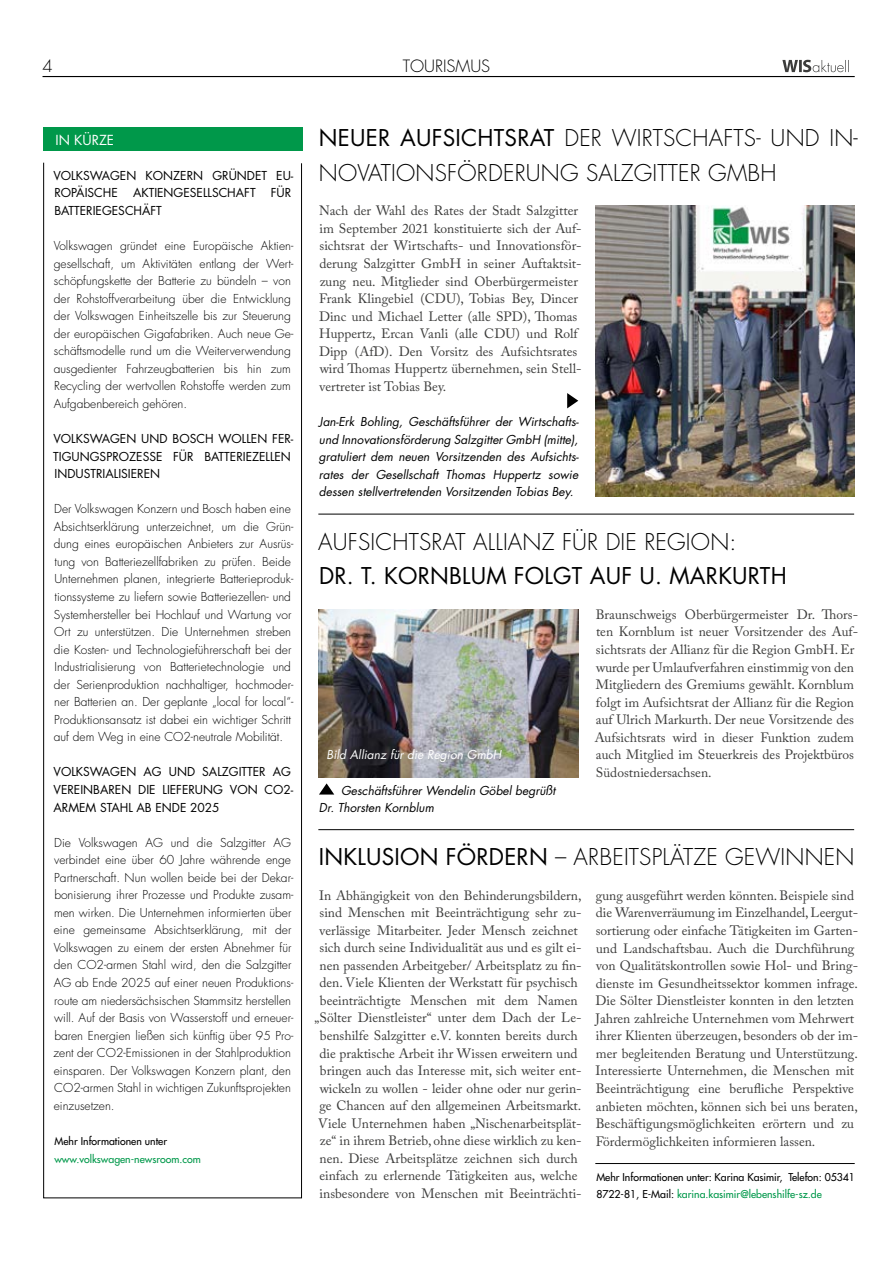
<style>
.page{position:relative;width:893px;height:1263px;background:#fff}
.page>*{position:absolute;margin:0;border:0;box-sizing:border-box;transform-origin:0 0}
.t1{font:300 22.5px/34.5px "Futura Std";letter-spacing:.01em;color:#000}
.t2{font:22.5px "Futura Std";letter-spacing:.01em;color:#000}
.t3{font:300 16.5px "Futura Std";color:#000}
.t4{font:13.5px/17.5px "Adobe Caslon Pro";color:#3c3c3b}
.t5{font:13.5px "Futura Std";color:#fff}
.t6{font:300 12px/17.5px "Futura Std";color:#000}
.t7{font:italic 12px/17.5px "Futura Std";color:#000;text-align:justify}
.t8{font:12px/17.5px "Futura Std";color:#000}
.t9{font:italic 12px "Futura Std";color:#fff}
.t10{font:500 10.5px/17.5px "Futura Std";color:#000}
.t11{font:500 10.5px "Futura Std";color:#00984a}
.s1{font-weight:400}
.s2{color:#00984a}
</style>
<div class="page">
<hr style="left:43px;top:76px;width:812px;height:1px;background:#000">
<svg style="left:782px;top:60px;width:67px;height:12px"></svg>
<svg style="left:43px;top:162px;width:259px;height:1036px"></svg>
<div style="left:43px;top:128px;width:259px;height:23px;background:#00984a"></div>
<img style="left:595px;top:205px;width:259px;height:291px">
<hr style="left:318px;top:514px;width:536px;height:1px;background:#000">
<hr style="left:318px;top:829px;width:536px;height:1px;background:#000">
<hr style="left:595px;top:1163px;width:260px;height:1px;background:#000">
<svg style="left:567px;top:393px;width:11px;height:15px"></svg>
<svg style="left:319px;top:783px;width:15px;height:11px"></svg>
<img style="left:318px;top:610px;width:260px;height:168px">
<p class="t3" style="left:43px;top:56px;width:12px">4</p>
<p class="t3" style="left:403px;top:56px;width:89px">TOURISMUS</p>
<p class="t5" style="left:56px;top:131px;width:60px">IN KÜRZE</p>
<p class="t8" style="left:53px;top:167px;width:241px">VOLKSWAGEN KONZERN GRÜNDET EU-<br>ROPÄISCHE</p>
<p class="t8" style="left:133px;top:184px;width:124px">AKTIENGESELLSCHAFT</p>
<p class="t8" style="left:271px;top:184px;width:22px">FÜR</p>
<p class="t8" style="left:54px;top:202px;width:109px">BATTERIEGESCHÄFT</p>
<p class="t6" style="left:54px;top:237px;width:241px">Volkswagen gründet eine Europäische Aktien&shy;gesellschaft, um Aktivitäten entlang der Wert&shy;schöpfungskette der Batterie zu bündeln – von der Rohstoffverarbeitung über die Entwicklung der Volkswagen Einheitszelle bis zur Steuerung der europäischen Gigafabriken. Auch neue Ge&shy;schäftsmodelle rund um die Weiterverwendung ausgedienter Fahrzeugbatterien bis hin zum Recycling der wertvollen Rohstoffe werden zum Aufgabenbereich gehören.</p>
<p class="t8" style="left:53px;top:430px;width:242px">VOLKSWAGEN UND BOSCH WOLLEN FER-<br>TIGUNGSPROZESSE FÜR BATTERIEZELLEN<br>INDUSTRIALISIEREN</p>
<p class="t6" style="left:54px;top:500px;width:241px">Der Volkswagen Konzern und Bosch haben eine Absichtserklärung unterzeichnet, um die Grün&shy;dung eines europäischen Anbieters zur Ausrüs&shy;tung von Batteriezellfabriken zu prüfen. Beide Unternehmen planen, integrierte Batterieproduk&shy;tionssysteme zu liefern sowie Batteriezellen- und Systemhersteller bei Hochlauf und Wartung vor Ort zu unterstützen. Die Unternehmen streben die Kosten- und Technologieführerschaft bei der Industrialisierung von Batterietechnologie und der Serienproduktion nachhaltiger, hochmoder&shy;ner Batterien an. Der geplante „local for local“- Produktionsansatz ist dabei ein wichtiger Schritt auf dem Weg in eine CO2-neutrale Mobilität.</p>
<p class="t8" style="left:54px;top:763px;width:241px">VOLKSWAGEN AG UND SALZGITTER AG<br>VEREINBAREN DIE LIEFERUNG VON CO2-<br>ARMEM STAHL AB ENDE 2025</p>
<p class="t6" style="left:54px;top:834px;width:241px">Die Volkswagen AG und die Salzgitter AG verbindet eine über 60 Jahre währende enge Partnerschaft. Nun wollen beide bei der Dekar&shy;bonisierung ihrer Prozesse und Produkte zusam&shy;men wirken. Die Unternehmen informierten über eine gemeinsame Absichtserklärung, mit der Volkswagen zu einem der ersten Abnehmer für den CO2-armen Stahl wird, den die Salzgitter AG ab Ende 2025 auf einer neuen Produktions&shy;route am niedersächsischen Stammsitz herstellen will. Auf der Basis von Wasserstoff und erneuer&shy;baren Energien ließen sich künftig über 95 Pro&shy;zent der CO2-Emissionen in der Stahlproduktion einsparen. Der Volkswagen Konzern plant, den CO2-armen Stahl in wichtigen Zukunftsprojekten einzusetzen.</p>
<p class="t10" style="left:55px;top:1132px;width:114px">Mehr Informationen unter</p>
<p class="t11" style="left:54px;top:1152px;width:148px">www.volkswagen-newsroom.com</p>
<h1 class="t1" style="left:319px;top:121px;width:540px"><span class="s1">NEUER AUFSICHTSRAT</span> DER WIRTSCHAFTS- UND IN-<br>NOVATIONSFÖRDERUNG SALZGITTER GMBH</h1>
<p class="t4" style="left:319px;top:202px;width:264px">Nach der Wahl des Rates der Stadt Salzgitter im September 2021 konstituierte sich der Auf&shy;sichtsrat der Wirtschafts- und Innovationsför&shy;derung Salzgitter GmbH in seiner Auftaktsit&shy;zung neu. Mitglieder sind Oberbürgermeister Frank Klingebiel (CDU), Tobias Bey, Dincer Dinc und Michael Letter (alle SPD), Thomas Huppertz, Ercan Vanli (alle CDU) und Rolf Dipp (AfD). Den Vorsitz des Aufsichtsrates wird Thomas Huppertz übernehmen, sein Stell&shy;vertreter ist Tobias Bey.</p>
<p class="t7" style="left:319px;top:413px;width:261px">Jan-Erk Bohling, Geschäftsführer der Wirtschafts&shy;und Innovationsförderung Salzgitter GmbH (mitte), gratuliert dem neuen Vorsitzenden des Aufsichts&shy;rates der Gesellschaft Thomas Huppertz sowie dessen stellvertretenden Vorsitzenden Tobias Bey.</p>
<h1 class="t1" style="left:318px;top:525px;width:420px">AUFSICHTSRAT ALLIANZ FÜR DIE REGION:</h1>
<h1 class="t2" style="left:319px;top:561px;width:469px">DR. T. KORNBLUM FOLGT AUF U. MARKURTH</h1>
<p class="t9" style="left:327px;top:747px;width:176px">Bild Allianz für die Region GmbH</p>
<p class="t7" style="left:319px;top:781px;width:238px;text-indent:22px">Geschäftsführer Wendelin Göbel begrüßt<br>Dr. Thorsten Kornblum</p>
<p class="t4" style="left:595px;top:605px;width:265px">Braunschweigs Oberbürgermeister Dr. Thors&shy;ten Kornblum ist neuer Vorsitzender des Auf&shy;sichtsrats der Allianz für die Region GmbH. Er wurde per Umlaufverfahren einstimmig von den Mitgliedern des Gremiums gewählt. Kornblum folgt im Aufsichtsrat der Allianz für die Region auf Ulrich Markurth. Der neue Vorsitzende des Aufsichtsrats wird in dieser Funktion zudem auch Mitglied im Steuerkreis des Projektbüros Südostniedersachsen.</p>
<h1 class="t1" style="left:319px;top:840px;width:537px"><span class="s1">INKLUSION FÖRDERN</span> – ARBEITSPLÄTZE GEWINNEN</h1>
<p class="t4" style="left:315px;top:886px;width:269px;text-align:center">In Abhängigkeit von den Behinderungsbildern, sind Menschen mit Beeinträchtigung sehr zu&shy;verlässige Mitarbeiter. Jeder Mensch zeichnet sich durch seine Individualität aus und es gilt ei&shy;nen passenden Arbeitgeber/ Arbeitsplatz zu fin&shy;den. Viele Klienten der Werkstatt für psychisch beeinträchtigte Menschen mit dem Namen „Sölter Dienstleister“ unter dem Dach der Le&shy;benshilfe Salzgitter e.V. konnten bereits durch die praktische Arbeit ihr Wissen erweitern und bringen auch das Interesse mit, sich weiter ent&shy;wickeln zu wollen - leider ohne oder nur gerin&shy;ge Chancen auf den allgemeinen Arbeitsmarkt.<br>Viele Unternehmen haben „Nischenarbeitsplät&shy;ze“ in ihrem Betrieb, ohne diese wirklich zu ken&shy;nen. Diese Arbeitsplätze zeichnen sich durch einfach zu erlernende Tätigkeiten aus, welche insbesondere von Menschen mit Beeinträchti-</p>
<p class="t4" style="left:595px;top:886px;width:264px">gung ausgeführt werden könnten. Beispiele sind die Warenverräumung im Einzelhandel, Leergut&shy;sortierung oder einfache Tätigkeiten im Garten&shy;und Landschaftsbau. Auch die Durchführung von Qualitätskontrollen sowie Hol- und Bring&shy;dienste im Gesundheitssektor kommen infrage.<br>Die Sölter Dienstleister konnten in den letzten Jahren zahlreiche Unternehmen vom Mehrwert ihrer Klienten überzeugen, besonders ob der im&shy;mer begleitenden Beratung und Unterstützung.<br>Interessierte Unternehmen, die Menschen mit Beeinträchtigung eine berufliche Perspektive anbieten möchten, können sich bei uns beraten, Beschäftigungsmöglichkeiten erörtern und zu Fördermöglichkeiten informieren lassen.</p>
<p class="t10" style="left:596px;top:1168px;width:260px">Mehr Informationen unter: Karina Kasimir, Telefon: 05341<br>8722-81, E-Mail: <span class="s2">karina.kasimir@lebenshilfe-sz.de</span></p>
</div>
